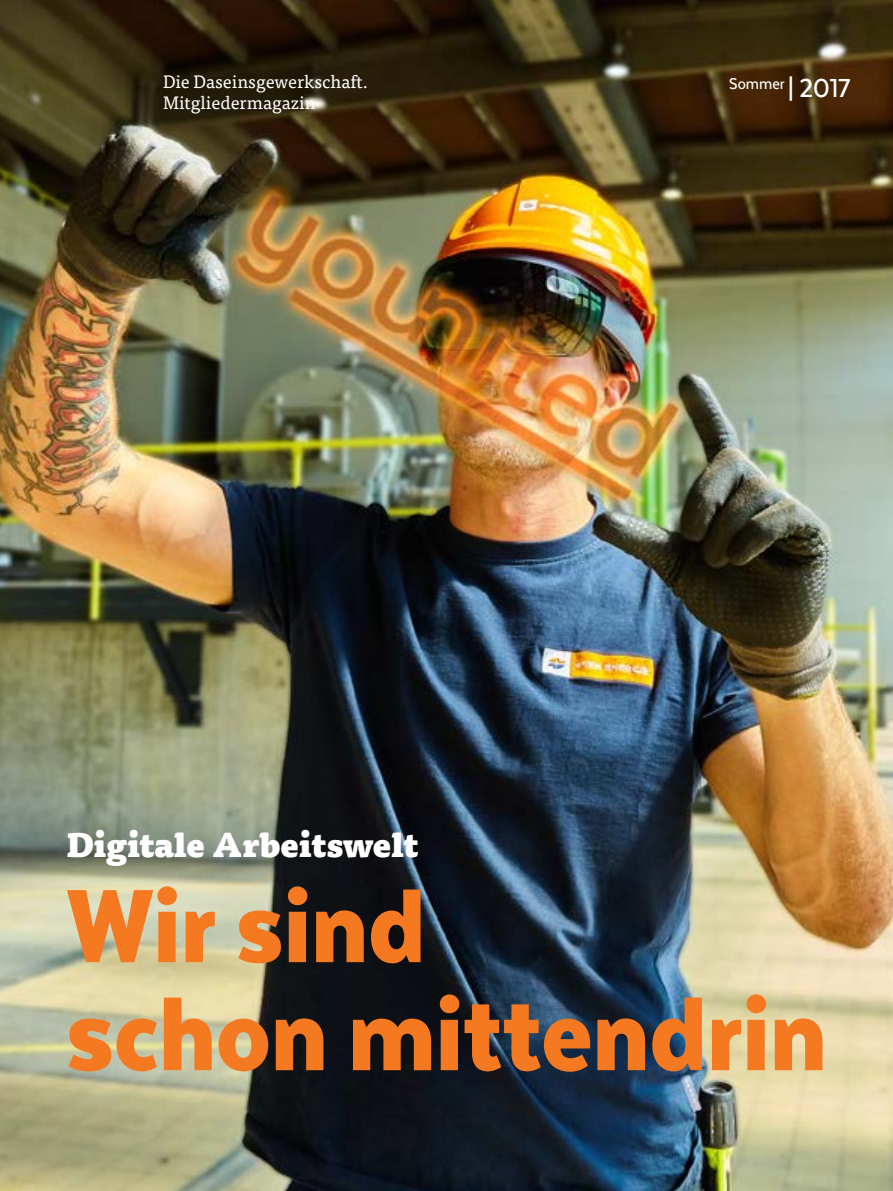
<style>
.page{position:relative;width:893px;height:1191px;background:#fff}
.page>*{position:absolute;margin:0;border:0;box-sizing:border-box;transform-origin:0 0}
.t1{font:900 120px/108px "Texta Narrow Alt";color:#f47921}
.t2{font:900 33px "Tisa OT";color:#fff}
.t3{font:18px "Tisa OT";color:#fff}
.t4{font:500 18px "Texta Narrow Alt";color:#fff}
.s1{font-size:30px}
</style>
<div class="page">
<img style="left:0;top:0;width:893px;height:1191px">
<p class="t3" style="left:163px;top:71px;width:207px">Die Daseinsgewerkschaft.</p>
<p class="t3" style="left:163px;top:92px;width:154px">Mitgliedermagazin</p>
<p class="t2" style="left:66px;top:822px;width:354px">Digitale Arbeitswelt</p>
<p class="t4" style="left:729px;top:75px;width:123px">Sommer <span class="s1">| 2017</span></p>
<p class="t1" style="left:66px;top:870px;width:762px">Wir sind<br>schon mittendrin</p>
</div>
